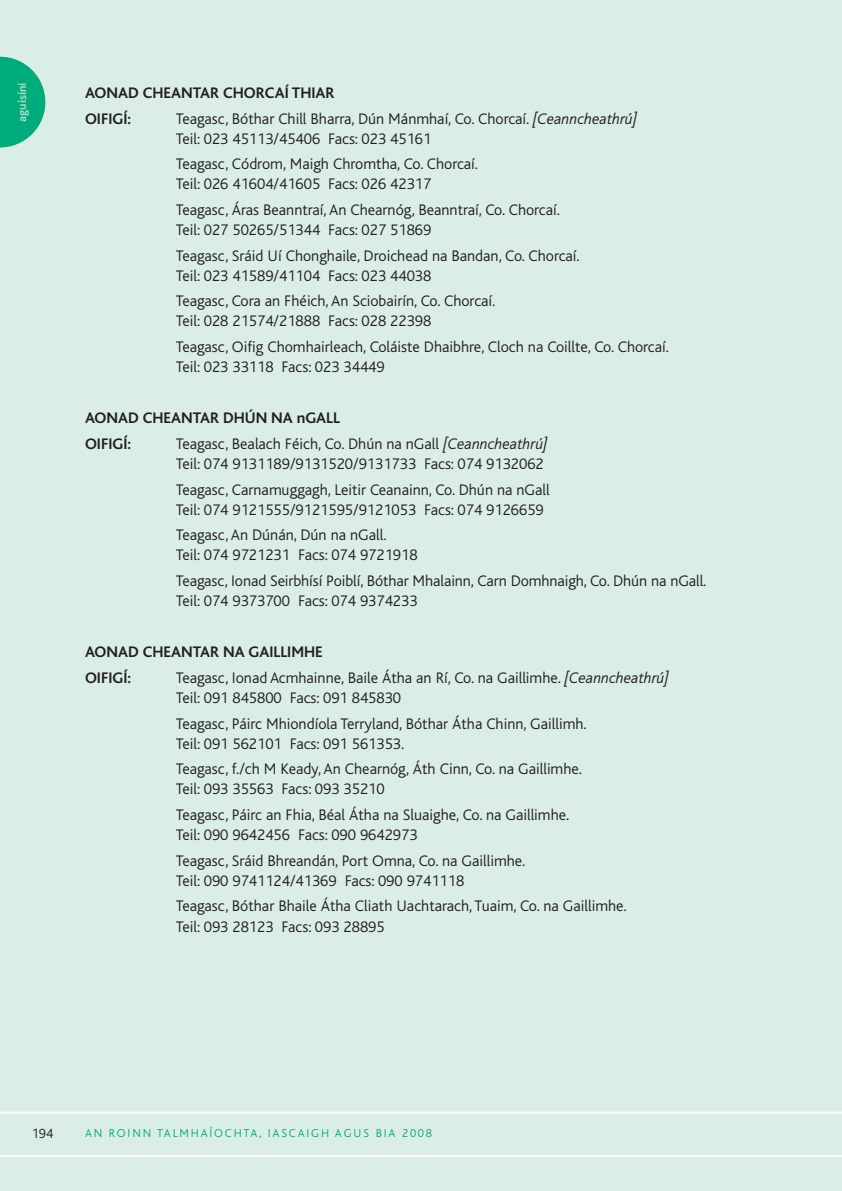
<style>
.page{position:relative;width:842px;height:1191px;background:#dbeee6}
.page>*{position:absolute;margin:0;border:0;box-sizing:border-box;transform-origin:0 0}
.t1{font:300 16px/20px "Bliss";color:#231f20}
.t2{font:700 16px/25.6px "Bliss";color:#231f20}
.t3{font:300 14px "Bliss";color:#231f20}
.t4{font:300 12px "Bliss";letter-spacing:.15em;color:#00ac7c}
.t5{font:700 12px "Bliss";color:#afdccb}
.s1{font-style:italic}
</style>
<div class="page">
<svg style="left:0;top:57px;width:45px;height:90px"></svg>
<svg style="left:0;top:1111px;width:842px;height:46px"></svg>
<p class="t5" style="left:18px;top:122px;width:41px;rotate:-90deg">aguisíní</p>
<p class="t2" style="left:85px;top:82px;width:251px">AONAD CHEANTAR CHORCAÍ THIAR<br>OIFIGÍ:</p>
<p class="t1" style="left:176px;top:110px;width:463px">Teagasc, Bóthar Chill Bharra, Dún Mánmhaí, Co. Chorcaí. <span class="s1">[Ceanncheathrú]<br></span>Teil: 023 45113/45406 Facs: 023 45161</p>
<p class="t1" style="left:176px;top:155px;width:304px">Teagasc, Códrom, Maigh Chromtha, Co. Chorcaí.<br>Teil: 026 41604/41605 Facs: 026 42317</p>
<p class="t1" style="left:176px;top:201px;width:386px">Teagasc, Áras Beanntraí, An Chearnóg, Beanntraí, Co. Chorcaí.<br>Teil: 027 50265/51344 Facs: 027 51869</p>
<p class="t1" style="left:176px;top:247px;width:405px">Teagasc, Sráid Uí Chonghaile, Droichead na Bandan, Co. Chorcaí.<br>Teil: 023 41589/41104 Facs: 023 44038</p>
<p class="t1" style="left:176px;top:292px;width:321px">Teagasc, Cora an Fhéich, An Sciobairín, Co. Chorcaí.<br>Teil: 028 21574/21888 Facs: 028 22398</p>
<p class="t1" style="left:176px;top:338px;width:495px">Teagasc, Oifig Chomhairleach, Coláiste Dhaibhre, Cloch na Coillte, Co. Chorcaí.<br>Teil: 023 33118 Facs: 023 34449</p>
<p class="t2" style="left:85px;top:407px;width:256px">AONAD CHEANTAR DHÚN NA nGALL<br>OIFIGÍ:</p>
<p class="t1" style="left:176px;top:435px;width:374px">Teagasc, Bealach Féich, Co. Dhún na nGall <span class="s1">[Ceanncheathrú]<br></span>Teil: 074 9131189/9131520/9131733 Facs: 074 9132062</p>
<p class="t1" style="left:176px;top:481px;width:375px">Teagasc, Carnamuggagh, Leitir Ceanainn, Co. Dhún na nGall<br>Teil: 074 9121555/9121595/9121053 Facs: 074 9126659</p>
<p class="t1" style="left:176px;top:526px;width:243px">Teagasc, An Dúnán, Dún na nGall.<br>Teil: 074 9721231 Facs: 074 9721918</p>
<p class="t1" style="left:176px;top:572px;width:532px">Teagasc, Ionad Seirbhísí Poiblí, Bóthar Mhalainn, Carn Domhnaigh, Co. Dhún na nGall.<br>Teil: 074 9373700 Facs: 074 9374233</p>
<p class="t2" style="left:85px;top:641px;width:239px">AONAD CHEANTAR NA GAILLIMHE<br>OIFIGÍ:</p>
<p class="t1" style="left:176px;top:669px;width:495px">Teagasc, Ionad Acmhainne, Baile Átha an Rí, Co. na Gaillimhe. <span class="s1">[Ceanncheathrú]<br></span>Teil: 091 845800 Facs: 091 845830</p>
<p class="t1" style="left:176px;top:715px;width:412px">Teagasc, Páirc Mhiondíola Terryland, Bóthar Átha Chinn, Gaillimh.<br>Teil: 091 562101 Facs: 091 561353.</p>
<p class="t1" style="left:176px;top:760px;width:408px">Teagasc, f./ch M Keady, An Chearnóg, Áth Cinn, Co. na Gaillimhe.<br>Teil: 093 35563 Facs: 093 35210</p>
<p class="t1" style="left:176px;top:806px;width:395px">Teagasc, Páirc an Fhia, Béal Átha na Sluaighe, Co. na Gaillimhe.<br>Teil: 090 9642456 Facs: 090 9642973</p>
<p class="t1" style="left:176px;top:852px;width:351px">Teagasc, Sráid Bhreandán, Port Omna, Co. na Gaillimhe.<br>Teil: 090 9741124/41369 Facs: 090 9741118</p>
<p class="t1" style="left:176px;top:897px;width:452px">Teagasc, Bóthar Bhaile Átha Cliath Uachtarach, Tuaim, Co. na Gaillimhe.<br>Teil: 093 28123 Facs: 093 28895</p>
<p class="t3" style="left:32px;top:1128px;width:23px">194</p>
<p class="t4" style="left:85px;top:1129px;width:349px">AN ROINN TALMHAÍOCHTA, IASCAIGH AGUS BIA 2008</p>
</div>
